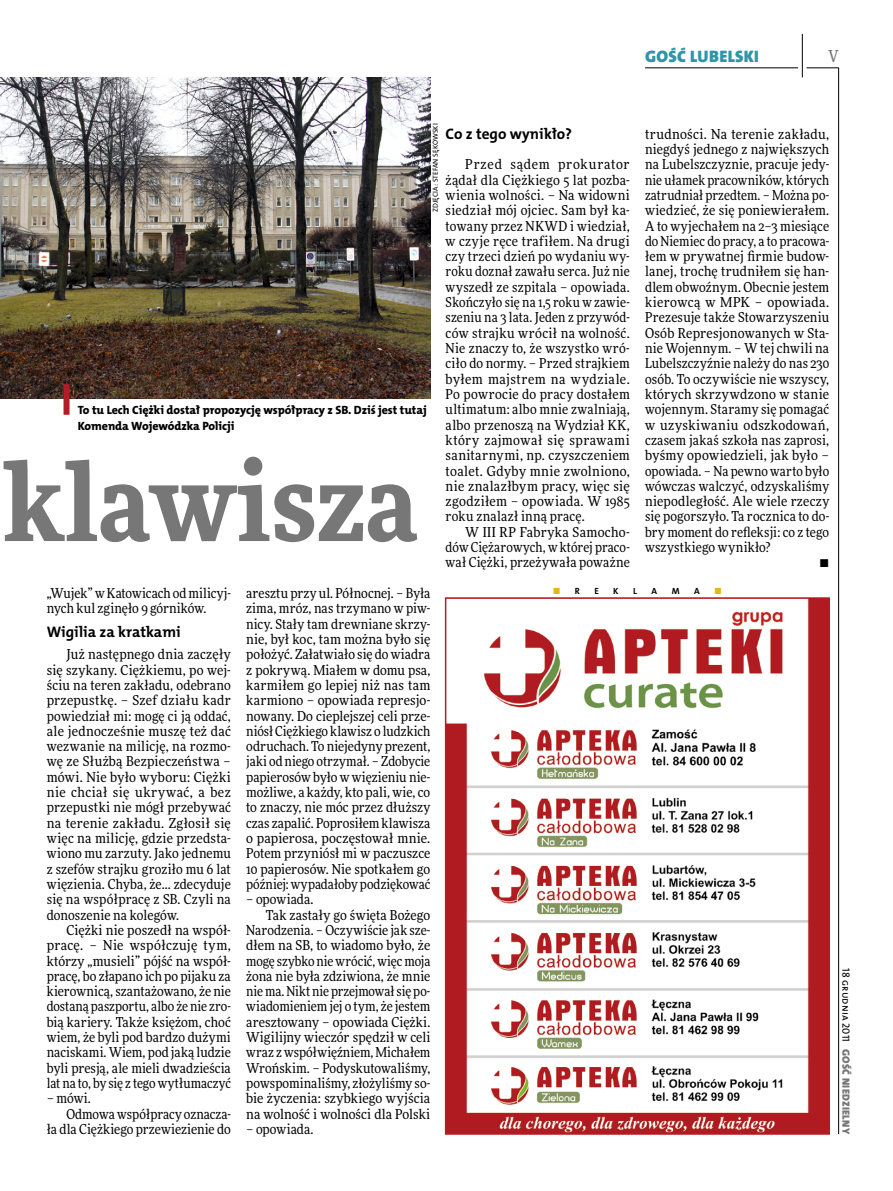
<style>
.page{position:relative;width:893px;height:1191px;background:#fff}
.page>*{position:absolute;margin:0;border:0;box-sizing:border-box;transform-origin:0 0}
.t1{font:900 108px "Freeday Narrow";color:#777778}
.t2{font:16.65px "The Mix HP9 Blk";letter-spacing:.02em;color:#2f95a8}
.t3{font:500 16.5px "Freeday Narrow";color:#777778;scale:.9 1}
.t4{font:15.3px "The Mix HP7 Bld";letter-spacing:-.01em;color:#000}
.t5{font:13.65px/15.3px "Freeday Narrow News";letter-spacing:.01em;color:#000;text-align:justify}
.t6{font:13.65px "Freeday Narrow News";letter-spacing:.035em;color:#000}
.t7{font:12px/15.3px "The Mix HP8 Ex Bld";letter-spacing:-.005em;color:#000}
.t8{font:10.5px "The Mix HP9 Blk";letter-spacing:.025em;color:#777778}
.t9{font:10.5px "The Mix HP5 Plain";color:#000}
.t10{font:9px "The Mix HP7 Bld";color:#000}
.t11{font:9px "The Mix HP7 Bld";color:#e3b816}
.t12{font:7.2px "The Mix HP5 Plain";letter-spacing:.015em;color:#000}
.s1{color:#000}
</style>
<div class="page">
<hr style="left:806px;top:68px;width:33px;height:1px;background:#000">
<hr style="left:645px;top:68px;width:153px;height:1px;background:#000">
<hr style="left:838px;top:68px;width:1px;height:1066px;background:#000">
<hr style="left:802px;top:34px;width:1px;height:43px;background:#000">
<img style="left:448px;top:600px;width:379px;height:531px">
<div style="left:445px;top:597px;width:385px;height:537px;border:2px solid #b51b24"></div>
<img style="left:0;top:77px;width:430px;height:322px">
<div style="left:64px;top:384px;width:6px;height:31px;background:#b51b24"></div>
<p class="t2" style="left:645px;top:46px;width:115px">GOŚĆ LUBELSKI</p>
<p class="t3" style="left:828px;top:46px;width:13px">V</p>
<p class="t12" style="left:431px;top:212px;width:90px;rotate:-90deg">zdjęcia: Stefan Sękowski</p>
<p class="t4" style="left:446px;top:124px;width:128px">Co z tego wynikło?</p>
<p class="t5" style="left:446px;top:157px;width:186px;text-indent:20px">Przed sądem prokurator żądał dla Ciężkiego 5 lat pozba&shy;wienia wolności. – Na widowni siedział mój ojciec. Sam był ka&shy;towany przez NKWD i wiedział, w czyje ręce trafiłem. Na drugi czy trzeci dzień po wydaniu wy&shy;roku doznał zawału serca. Już nie wyszedł ze szpitala – opowiada.<br>Skończyło się na 1,5 roku w zawie&shy;szeniu na 3 lata. Jeden z przywód&shy;ców strajku wrócił na wolność.<br>Nie znaczy to, że wszystko wró&shy;ciło do normy. – Przed strajkiem byłem majstrem na wydziale.<br>Po powrocie do pracy dostałem ultimatum: albo mnie zwalniają, albo przenoszą na Wydział KK, który zajmował się sprawami sanitarnymi, np. czyszczeniem toalet. Gdyby mnie zwolniono, nie znalazłbym pracy, więc się zgodziłem – opowiada. W 1985 roku znalazł inną pracę.</p>
<p class="t5" style="left:446px;top:524px;width:186px;text-indent:20px">W III RP Fabryka Samocho&shy;dów Ciężarowych, w której praco&shy;wał Ciężki, przeżywała poważne</p>
<p class="t7" style="left:78px;top:403px;width:350px">To tu Lech Ciężki dostał propozycję współpracy z SB. Dziś jest tutaj<br>Komenda Wojewódzka Policji</p>
<h1 class="t1" style="left:4px;top:431px;width:415px">klawisza</h1>
<p class="t5" style="left:645px;top:126px;width:186px">trudności. Na terenie zakładu,</p>
<p class="t5" style="left:645px;top:141px;width:186px">niegdyś jednego z największych</p>
<p class="t5" style="left:645px;top:157px;width:186px">na Lubelszczyznie, pracuje jedy-</p>
<p class="t5" style="left:645px;top:172px;width:186px">nie ułamek pracowników, których</p>
<p class="t5" style="left:645px;top:187px;width:186px">zatrudniał przedtem. – Można po-</p>
<p class="t5" style="left:645px;top:202px;width:186px">wiedzieć, że się poniewierałem.</p>
<p class="t5" style="left:645px;top:218px;width:186px">A to wyjechałem na 2–3 miesiące</p>
<p class="t5" style="left:645px;top:233px;width:186px">do Niemiec do pracy, a to pracowa-</p>
<p class="t5" style="left:645px;top:248px;width:186px">łem w prywatnej firmie budow-</p>
<p class="t5" style="left:645px;top:264px;width:186px">lanej, trochę trudniłem się han-</p>
<p class="t5" style="left:645px;top:279px;width:186px">dlem obwoźnym. Obecnie jestem</p>
<p class="t5" style="left:645px;top:294px;width:186px">kierowcą w MPK – opowiada.</p>
<p class="t5" style="left:645px;top:310px;width:186px">Prezesuje także Stowarzyszeniu</p>
<p class="t5" style="left:645px;top:325px;width:186px">Osób Represjonowanych w Sta-</p>
<p class="t5" style="left:645px;top:340px;width:186px">nie Wojennym. – W tej chwili na</p>
<p class="t5" style="left:645px;top:356px;width:186px">Lubelszczyźnie należy do nas 230</p>
<p class="t5" style="left:645px;top:371px;width:186px">osób. To oczywiście nie wszyscy,</p>
<p class="t5" style="left:645px;top:386px;width:186px">których skrzywdzono w stanie</p>
<p class="t5" style="left:645px;top:401px;width:186px">wojennym. Staramy się pomagać</p>
<p class="t6" style="left:645px;top:416px;width:186px">w uzyskiwaniu odszkodowań,</p>
<p class="t5" style="left:645px;top:432px;width:186px">czasem jakaś szkoła nas zaprosi,</p>
<p class="t5" style="left:645px;top:447px;width:186px">byśmy opowiedzieli, jak było –</p>
<p class="t5" style="left:645px;top:463px;width:186px">opowiada. – Na pewno warto było</p>
<p class="t5" style="left:645px;top:478px;width:186px">wówczas walczyć, odzyskaliśmy</p>
<p class="t5" style="left:645px;top:493px;width:186px">niepodległość. Ale wiele rzeczy</p>
<p class="t5" style="left:645px;top:509px;width:186px">się pogorszyło. Ta rocznica to do-</p>
<p class="t5" style="left:645px;top:524px;width:186px">bry moment do refleksji: co z tego</p>
<p class="t5" style="left:645px;top:539px;width:127px">wszystkiego wynikło?</p>
<p class="t5" style="left:819px;top:555px;width:11px">•</p>
<p class="t5" style="left:47px;top:585px;width:186px">„Wujek” w Katowicach od milicyj&shy;nych kul zginęło 9 górników.</p>
<p class="t4" style="left:47px;top:622px;width:135px">Wigilia za kratkami</p>
<p class="t5" style="left:47px;top:646px;width:186px;text-indent:20px">Już następnego dnia zaczęły się szykany. Ciężkiemu, po wej&shy;ściu na teren zakładu, odebrano przepustkę. – Szef działu kadr powiedział mi: mogę ci ją oddać, ale jednocześnie muszę też dać wezwanie na milicję, na rozmo&shy;wę ze Służbą Bezpieczeństwa – mówi. Nie było wyboru: Ciężki nie chciał się ukrywać, a bez przepustki nie mógł przebywać na terenie zakładu. Zgłosił się więc na milicję, gdzie przedsta&shy;wiono mu zarzuty. Jako jednemu z szefów strajku groziło mu 6 lat więzienia. Chyba, że... zdecyduje się na współpracę z SB. Czyli na donoszenie na kolegów.</p>
<p class="t5" style="left:47px;top:922px;width:186px;text-indent:20px">Ciężki nie poszedł na współ&shy;pracę. – Nie współczuję tym, którzy „musieli” pójść na współ&shy;pracę, bo złapano ich po pijaku za kierownicą, szantażowano, że nie dostaną paszportu, albo że nie zro&shy;bią kariery. Także księżom, choć wiem, że byli pod bardzo dużymi naciskami. Wiem, pod jaką ludzie byli presją, ale mieli dwadzieścia lat na to, by się z tego wytłumaczyć</p>
<p class="t5" style="left:47px;top:1090px;width:46px">– mówi.</p>
<p class="t5" style="left:66px;top:1106px;width:166px">Odmowa współpracy oznacza-</p>
<p class="t5" style="left:47px;top:1121px;width:186px">ła dla Ciężkiego przewiezienie do</p>
<p class="t5" style="left:246px;top:585px;width:186px">aresztu przy ul. Północnej. – Była zima, mróz, nas trzymano w piw&shy;nicy. Stały tam drewniane skrzy&shy;nie, był koc, tam można było się położyć. Załatwiało się do wiadra z pokrywą. Miałem w domu psa, karmiłem go lepiej niż nas tam karmiono – opowiada represjo&shy;nowany. Do cieplejszej celi prze&shy;niósł Ciężkiego klawisz o ludzkich odruchach. To niejedyny prezent, jaki od niego otrzymał. – Zdobycie papierosów było w więzieniu nie&shy;możliwe, a każdy, kto pali, wie, co to znaczy, nie móc przez dłuższy czas zapalić. Poprosiłem klawisza o papierosa, poczęstował mnie.<br>Potem przyniósł mi w paczuszce 10 papierosów. Nie spotkałem go później: wypadałoby podziękować</p>
<p class="t5" style="left:246px;top:891px;width:69px">– opowiada.</p>
<p class="t5" style="left:266px;top:907px;width:166px">Tak zastały go święta Bożego</p>
<p class="t5" style="left:246px;top:922px;width:186px">Narodzenia. – Oczywiście jak sze-</p>
<p class="t5" style="left:246px;top:937px;width:186px">dłem na SB, to wiadomo było, że</p>
<p class="t5" style="left:246px;top:953px;width:186px">mogę szybko nie wrócić, więc moja</p>
<p class="t5" style="left:246px;top:968px;width:186px">żona nie była zdziwiona, że mnie</p>
<p class="t5" style="left:246px;top:983px;width:186px">nie ma. Nikt nie przejmował się po-</p>
<p class="t5" style="left:246px;top:998px;width:186px">wiadomieniem jej o tym, że jestem</p>
<p class="t5" style="left:246px;top:1014px;width:186px">aresztowany – opowiada Ciężki.</p>
<p class="t5" style="left:246px;top:1029px;width:186px">Wigilijny wieczór spędził w celi</p>
<p class="t5" style="left:246px;top:1044px;width:186px">wraz z współwięźniem, Michałem</p>
<p class="t5" style="left:246px;top:1060px;width:186px">Wrońskim. – Podyskutowaliśmy,</p>
<p class="t5" style="left:246px;top:1075px;width:186px">powspominaliśmy, złożyliśmy so-</p>
<p class="t5" style="left:246px;top:1090px;width:186px">bie życzenia: szybkiego wyjścia</p>
<p class="t5" style="left:246px;top:1106px;width:186px">na wolność i wolności dla Polski</p>
<p class="t5" style="left:246px;top:1121px;width:69px">– opowiada.</p>
<p class="t11" style="left:553px;top:585px;width:28px">■ <span class="s1">r</span></p>
<p class="t10" style="left:594px;top:585px;width:6px">e</p>
<p class="t10" style="left:613px;top:585px;width:16px">kla</p>
<p class="t10" style="left:672px;top:585px;width:9px">m</p>
<p class="t10" style="left:694px;top:585px;width:7px">a</p>
<p class="t11" style="left:714px;top:585px;width:9px">■</p>
<p class="t9" style="left:853px;top:968px;width:75px;rotate:90deg">18 grudnia 2011</p>
<p class="t8" style="left:853px;top:1049px;width:86px;rotate:90deg">GOŚĆ NIEDZIELNY</p>
</div>
